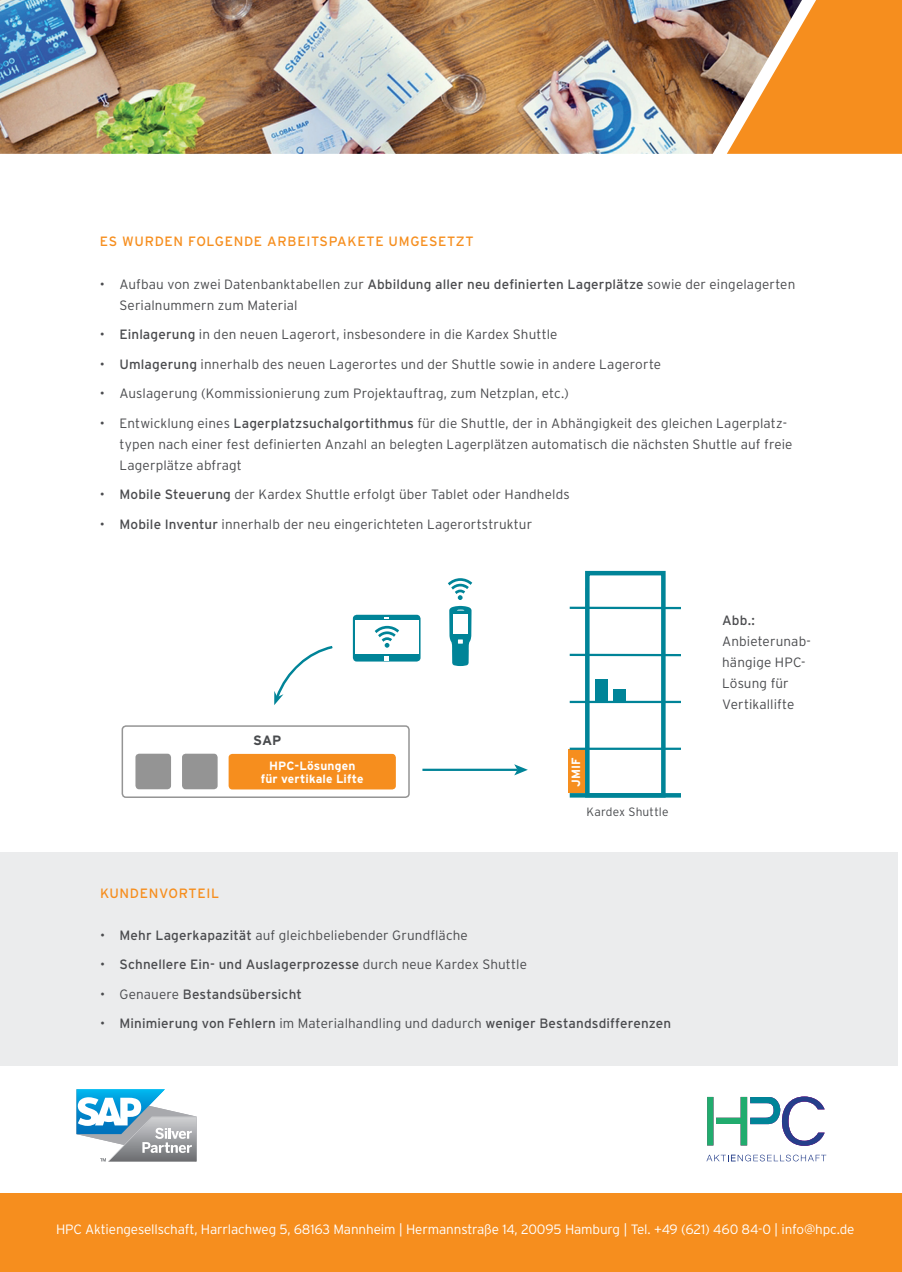
<style>
.page{position:relative;width:902px;height:1272px;background:#fff}
.page>*{position:absolute;margin:0;border:0;box-sizing:border-box;transform-origin:0 0}
.Fliesstext{font:300 13.5px/21px "Interstate";letter-spacing:.01em;color:#4a4b4e}
.Fliesstext-2{font:13.5px "Interstate";letter-spacing:.01em;color:#4a4b4e}
.headline1{font:300 13.5px "Interstate";letter-spacing:-.01em;color:#fff}
.headline2{font:13.5px "Interstate";letter-spacing:.05em;color:#f68e1e}
.t1{font:700 13.5px "Interstate";color:#494b4e}
.t2{font:700 12px "Interstate";letter-spacing:.015em;color:#fff}
.t3{font:300 12px "Interstate";letter-spacing:.015em;color:#494b4e}
.s1{font-weight:400}
.s2{font-weight:300}
</style>
<div class="page">
<img style="left:0;top:0;width:726px;height:154px">
<svg style="left:726px;top:0;width:175px;height:154px;background:#e49039"></svg>
<div style="left:0;top:1193px;width:901px;height:78px;background:#f68e1e"></div>
<div style="left:122px;top:725px;width:287px;height:73px;border:2px solid #949494;border-radius:4px"></div>
<div style="left:0;top:852px;width:897px;height:213px;background:#ebeced"></div>
<div style="left:568px;top:749px;width:17px;height:44px;background:#f68e1e"></div>
<div style="left:585px;top:571px;width:80px;height:226px;background:#fff;border:5px solid #008498"></div>
<hr style="left:569px;top:793px;width:112px;height:4px;background:#008498">
<hr style="left:569px;top:747px;width:112px;height:3px;background:#008498">
<hr style="left:569px;top:700px;width:112px;height:3px;background:#008498">
<hr style="left:569px;top:653px;width:112px;height:3px;background:#008498">
<hr style="left:569px;top:606px;width:112px;height:3px;background:#008498">
<div style="left:595px;top:679px;width:13px;height:22px;background:#008498"></div>
<div style="left:613px;top:689px;width:12px;height:12px;background:#008498"></div>
<hr style="left:422px;top:768px;width:95px;height:3px;background:#008498">
<svg style="left:514px;top:764px;width:14px;height:11px"></svg>
<div style="left:353px;top:614px;width:67px;height:47px;background:#008498;border-radius:4px"></div>
<div style="left:355px;top:620px;width:63px;height:34px;background:#fff"></div>
<svg style="left:384px;top:656px;width:5px;height:5px"></svg>
<svg style="left:374px;top:626px;width:25px;height:21px"></svg>
<svg style="left:448px;top:578px;width:24px;height:22px"></svg>
<svg style="left:449px;top:606px;width:22px;height:60px"></svg>
<svg style="left:274px;top:646px;width:59px;height:59px"></svg>
<div style="left:182px;top:753px;width:35px;height:36px;background:#949494;border-radius:4px"></div>
<div style="left:135px;top:753px;width:36px;height:36px;background:#949494;border-radius:4px"></div>
<div style="left:228px;top:754px;width:168px;height:35px;background:#f68e1e;border-radius:4px"></div>
<svg style="left:77px;top:1089px;width:119px;height:72px"></svg>
<svg style="left:706px;top:1154px;width:120px;height:7px"></svg>
<svg style="left:707px;top:1096px;width:117px;height:49px"></svg>
<p class="headline2" style="left:100px;top:233px;width:375px">ES WURDEN FOLGENDE ARBEITSPAKETE UMGESETZT</p>
<p class="Fliesstext" style="left:119px;top:273px;width:677px;text-indent:-20px">• Aufbau von zwei Datenbanktabellen zur <span class="s1">Abbildung aller neu definierten Lagerplätze</span> sowie der eingelagerten<br>Serialnummern zum Material</p>
<p class="Fliesstext" style="left:100px;top:323px;width:459px">• <span class="s1">Einlagerung</span> in den neuen Lagerort, insbesondere in die Kardex Shuttle</p>
<p class="Fliesstext" style="left:100px;top:353px;width:562px">• <span class="s1">Umlagerung</span> innerhalb des neuen Lagerortes und der Shuttle sowie in andere Lagerorte</p>
<p class="Fliesstext" style="left:100px;top:383px;width:470px">• Auslagerung (Kommissionierung zum Projektauftrag, zum Netzplan, etc.)</p>
<p class="Fliesstext" style="left:119px;top:412px;width:674px;text-indent:-20px">• Entwicklung eines <span class="s1">Lagerplatzsuchalgortithmus</span> für die Shuttle, der in Abhängigkeit des gleichen Lagerplatz&shy;typen nach einer fest definierten Anzahl an belegten Lagerplätzen automatisch die nächsten Shuttle auf freie<br>Lagerplätze abfragt</p>
<p class="Fliesstext" style="left:100px;top:484px;width:471px">• <span class="s1">Mobile Steuerung</span> der Kardex Shuttle erfolgt über Tablet oder Handhelds</p>
<p class="Fliesstext" style="left:100px;top:513px;width:433px">• <span class="s1">Mobile Inventur</span> innerhalb der neu eingerichteten Lagerortstruktur</p>
<p class="t1" style="left:253px;top:732px;width:30px">SAP</p>
<p class="t2" style="left:269px;top:758px;width:88px">HPC-Lösungen</p>
<p class="t2" style="left:261px;top:771px;width:104px">für vertikale Lifte</p>
<p class="t2" style="left:568px;top:787px;width:31px;rotate:-90deg">JMIF</p>
<p class="t3" style="left:586px;top:804px;width:83px">Kardex Shuttle</p>
<p class="headline2" style="left:100px;top:884px;width:121px">KUNDENVORTEIL</p>
<p class="Fliesstext" style="left:100px;top:924px;width:369px">• <span class="s1">Mehr Lagerkapazität</span> auf gleichbeliebender Grundfläche</p>
<p class="Fliesstext-2" style="left:100px;top:956px;width:428px"><span class="s2">•</span> Schnellere Ein- und Auslagerprozesse <span class="s2">durch neue Kardex Shuttle</span></p>
<p class="Fliesstext-2" style="left:100px;top:985px;width:203px"><span class="s2">• Genauere</span> Bestandsübersicht</p>
<p class="Fliesstext-2" style="left:100px;top:1015px;width:572px"><span class="s2">•</span> Minimierung von Fehlern <span class="s2">im Materialhandling und dadurch</span> weniger Bestandsdifferenzen</p>
<p class="Fliesstext-2" style="left:722px;top:611px;width:34px">Abb.:</p>
<p class="Fliesstext" style="left:722px;top:630px;width:90px">Anbieterunab&shy;hängige HPC-<br>Lösung für<br>Vertikallifte</p>
<p class="headline1" style="left:56px;top:1220px;width:799px">HPC Aktiengesellschaft, Harrlachweg 5, 68163 Mannheim | Hermannstraße 14, 20095 Hamburg | Tel. +49 (621) 460 84-0 | info@hpc.de</p>
</div>
